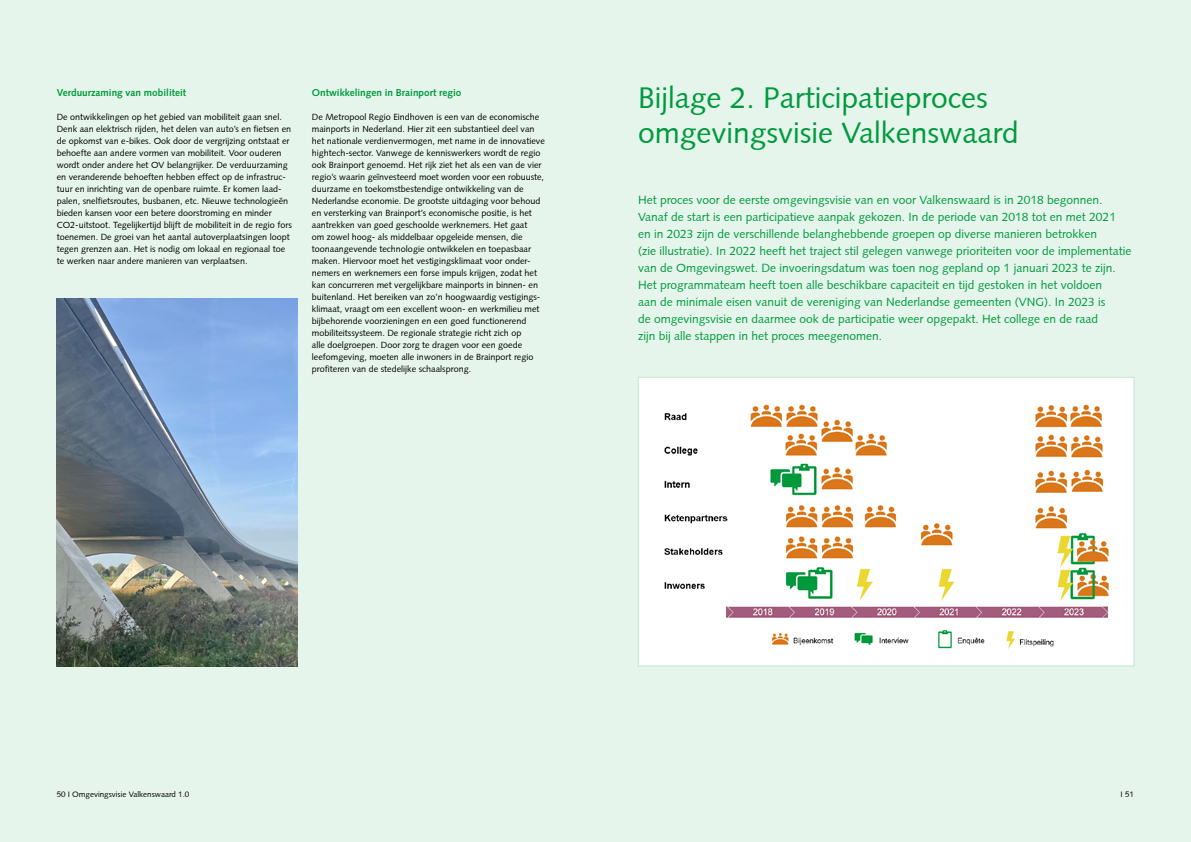
<style>
.page{position:relative;width:1191px;height:842px;background:#e6f5ec}
.page>*{position:absolute;margin:0;border:0;box-sizing:border-box;transform-origin:0 0}
.t1{font:30px "Syntax";color:#009a3d}
.Intro{font:12px/17px "Syntax";color:#009a3d}
.t2{font:700 10px "Syntax";color:#009a3d}
.t3{font:9px/12px "Syntax";color:#000}
.t4{font:8px "Syntax";color:#000}
</style>
<div class="page">
<div style="left:638px;top:377px;width:496px;height:289px;background:#fff"></div>
<img style="left:664px;top:404px;width:445px;height:246px">
<div style="left:638px;top:377px;width:496px;height:289px;border:1px solid #bfe6cf"></div>
<img style="left:57px;top:298px;width:241px;height:368px">
<h6 class="t2" style="left:57px;top:87px;width:131px">Verduurzaming van mobiliteit</h6>
<p class="t3" style="left:57px;top:111px;width:236px">De ontwikkelingen op het gebied van mobiliteit gaan snel.<br>Denk aan elektrisch rijden, het delen van auto’s en fietsen en de opkomst van e-bikes. Ook door de vergrijzing ontstaat er behoefte aan andere vormen van mobiliteit. Voor ouderen wordt onder andere het OV belangrijker. De verduurzaming en veranderende behoeften hebben effect op de infrastruc&shy;tuur en inrichting van de openbare ruimte. Er komen laad-</p>
<p class="t3" style="left:57px;top:195px;width:237px">palen, snelfietsroutes, busbanen, etc. Nieuwe technologieën bieden kansen voor een betere doorstroming en minder CO2-uitstoot. Tegelijkertijd blijft de mobiliteit in de regio fors toenemen. De groei van het aantal autoverplaatsingen loopt tegen grenzen aan. Het is nodig om lokaal en regionaal toe</p>
<p class="t3" style="left:57px;top:255px;width:192px">te werken naar andere manieren van verplaatsen.</p>
<h6 class="t2" style="left:312px;top:87px;width:151px">Ontwikkelingen in Brainport regio</h6>
<p class="t3" style="left:312px;top:111px;width:229px">De Metropool Regio Eindhoven is een van de economische mainports in Nederland. Hier zit een substantieel deel van</p>
<p class="t3" style="left:312px;top:135px;width:234px">het nationale verdienvermogen, met name in de innovatieve hightech-sector. Vanwege de kenniswerkers wordt de regio ook Brainport genoemd. Het rijk ziet het als een van de vier regio’s waarin geïnvesteerd moet worden voor een robuuste, duurzame en toekomstbestendige ontwikkeling van de Nederlandse economie. De grootste uitdaging voor behoud</p>
<p class="t3" style="left:312px;top:207px;width:221px">en versterking van Brainport’s economische positie, is het aantrekken van goed geschoolde werknemers. Het gaat</p>
<p class="t3" style="left:312px;top:231px;width:221px">om zowel hoog- als middelbaar opgeleide mensen, die toonaangevende technologie ontwikkelen en toepasbaar maken. Hiervoor moet het vestigingsklimaat voor onder-</p>
<p class="t3" style="left:312px;top:267px;width:230px">nemers en werknemers een forse impuls krijgen, zodat het kan concurreren met vergelijkbare mainports in binnen- en buitenland. Het bereiken van zo’n hoogwaardig vestigings-</p>
<p class="t3" style="left:312px;top:303px;width:229px">klimaat, vraagt om een excellent woon- en werkmilieu met bijbehorende voorzieningen en een goed functionerend mobiliteitssysteem. De regionale strategie richt zich op</p>
<p class="t3" style="left:312px;top:339px;width:223px">alle doelgroepen. Door zorg te dragen voor een goede leefomgeving, moeten alle inwoners in de Brainport regio profiteren van de stedelijke schaalsprong.</p>
<h3 class="t1" style="left:638px;top:79px;width:351px">Bijlage 2. Participatieproces</h3>
<h3 class="t1" style="left:638px;top:114px;width:382px">omgevingsvisie Valkenswaard</h3>
<p class="Intro" style="left:638px;top:191px;width:466px">Het proces voor de eerste omgevingsvisie van en voor Valkenswaard is in 2018 begonnen.</p>
<p class="Intro" style="left:638px;top:208px;width:479px">Vanaf de start is een participatieve aanpak gekozen. In de periode van 2018 tot en met 2021</p>
<p class="Intro" style="left:638px;top:225px;width:461px">en in 2023 zijn de verschillende belanghebbende groepen op diverse manieren betrokken</p>
<p class="Intro" style="left:638px;top:242px;width:495px">(zie illustratie). In 2022 heeft het traject stil gelegen vanwege prioriteiten voor de implementatie van de Omgevingswet. De invoeringsdatum was toen nog gepland op 1 januari 2023 te zijn.<br>Het programmateam heeft toen alle beschikbare capaciteit en tijd gestoken in het voldoen</p>
<p class="Intro" style="left:638px;top:293px;width:469px">aan de minimale eisen vanuit de vereniging van Nederlandse gemeenten (VNG). In 2023 is</p>
<p class="Intro" style="left:638px;top:310px;width:462px">de omgevingsvisie en daarmee ook de participatie weer opgepakt. Het college en de raad</p>
<p class="Intro" style="left:638px;top:327px;width:245px">zijn bij alle stappen in het proces meegenomen.</p>
<p class="t4" style="left:57px;top:789px;width:134px">50 I Omgevingsvisie Valkenswaard 1.0</p>
<p class="t4" style="left:1120px;top:789px;width:15px">I 51</p>
</div>
